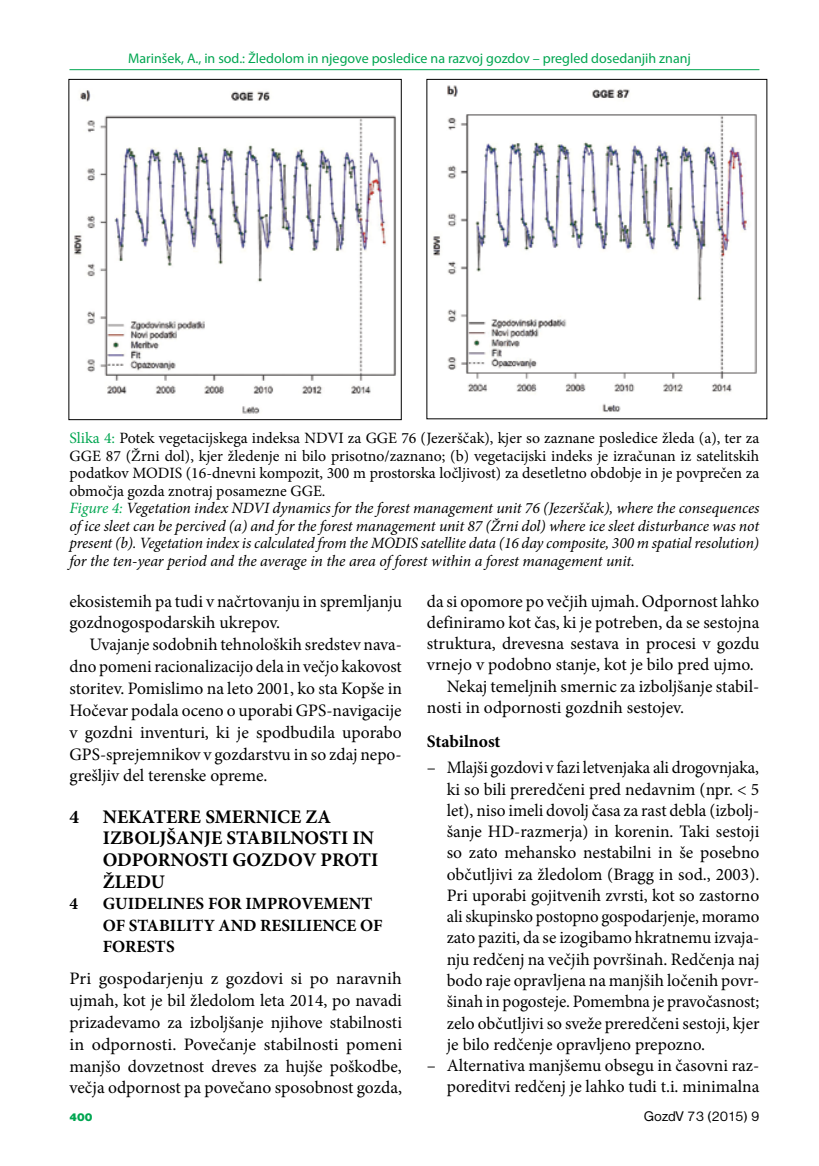
<style>
.page{position:relative;width:819px;height:1166px;background:#fff}
.page>*{position:absolute;margin:0;border:0;box-sizing:border-box;transform-origin:0 0}
.t1{font:700 19.25px/21.5px "Minion Pro";color:#000}
.t2{font:17.5px/21.2px "Minion Pro";color:#000;text-align:justify}
.t3{font:700 17.5px "Minion Pro";color:#000}
.t4{font:700 17.15px/21.5px "Minion Pro";color:#000}
.t5{font:italic 15.75px/17.5px "Minion Pro";letter-spacing:-.01em;color:#000}
.t6{font:14.53px "Nimbus San DEE";color:#000}
.t7{font:14px "Myriad Pro";color:#00a651}
.t8{font:11.38px "Nimbus San DEE Blac";color:#00a651}
.s1{font-style:normal;color:#00a651}
.s2{font-style:normal}
.s3{color:#00a651}
</style>
<div class="page">
<hr style="left:69px;top:69px;width:690px;height:1px;background:#00a651">
<img style="left:74px;top:90px;width:322px;height:324px">
<div style="left:69px;top:79px;width:332px;height:341px;border:1px solid #000"></div>
<img style="left:433px;top:85px;width:324px;height:327px">
<p class="t7" style="left:128px;top:50px;width:564px">Marinšek, A., in sod.: Žledolom in njegove posledice na razvoj gozdov – pregled dosedanjih znanj</p>
<p class="t5" style="left:69px;top:429px;width:691px"><span class="s1">Slika 4:</span> <span class="s2">Potek vegetacijskega indeksa NDVI za GGE 76 (Jezerščak), kjer so zaznane posledice žleda (a), ter za GGE 87 (Žrni dol), kjer žledenje ni bilo prisotno/zaznano; (b) vegetacijski indeks je izračunan iz satelitskih podatkov MODIS (16-dnevni kompozit, 300 m prostorska ločljivost) za desetletno obdobje in je povprečen za območja gozda znotraj posamezne GGE.<br></span><span class="s3">Figure 4:</span> Vegetation index NDVI dynamics for the forest management unit 76 (Jezerščak), where the consequences of ice sleet can be percived (a) and for the forest management unit 87 (Žrni dol) where ice sleet disturbance was not present (b). Vegetation index is calculated from the MODIS satellite data (16 day composite, 300 m spatial resolution) for the ten-year period and the average in the area of forest within a forest management unit.</p>
<p class="t2" style="left:69px;top:590px;width:334px;line-height:21.9px">ekosistemih pa tudi v načrtovanju in spremljanju gozdnogospodarskih ukrepov.</p>
<p class="t2" style="left:69px;top:634px;width:334px;line-height:21.9px;text-indent:20px">Uvajanje sodobnih tehnoloških sredstev nava&shy;dno pomeni racionalizacijo dela in večjo kakovost storitev. Pomislimo na leto 2001, ko sta Kopše in Hočevar podala oceno o uporabi GPS-navigacije v gozdni inventuri, ki je spodbudila uporabo GPS-sprejemnikov v gozdarstvu in so zdaj nepo&shy;grešljiv del terenske opreme.</p>
<p class="t1" style="left:103px;top:806px;width:277px;text-indent:-33px">4 NEKATERE SMERNICE ZA<br>IZBOLJŠANJE STABILNOSTI IN<br>ODPORNOSTI GOZDOV PROTI<br>ŽLEDU</p>
<p class="t4" style="left:69px;top:893px;width:10px">4</p>
<p class="t4" style="left:103px;top:893px;width:281px">GUIDELINES FOR IMPROVEMENT<br>OF STABILITY AND RESILIENCE OF<br>FORESTS</p>
<p class="t2" style="left:69px;top:968px;width:334px;line-height:21.9px">Pri gospodarjenju z gozdovi si po naravnih ujmah, kot je bil žledolom leta 2014, po navadi prizadevamo za izboljšanje njihove stabilnosti in odpornosti. Povečanje stabilnosti pomeni manjšo dovzetnost dreves za hujše poškodbe, večja odpornost pa povečano sposobnost gozda,</p>
<p class="t2" style="left:427px;top:590px;width:334px">da si opomore po večjih ujmah. Odpornost lahko</p>
<p class="t2" style="left:427px;top:612px;width:334px">definiramo kot čas, ki je potreben, da se sestojna</p>
<p class="t2" style="left:427px;top:633px;width:334px">struktura, drevesna sestava in procesi v gozdu</p>
<p class="t2" style="left:427px;top:654px;width:328px">vrnejo v podobno stanje, kot je bilo pred ujmo.</p>
<p class="t2" style="left:446px;top:675px;width:314px">Nekaj temeljnih smernic za izboljšanje stabil-</p>
<p class="t2" style="left:427px;top:697px;width:259px">nosti in odpornosti gozdnih sestojev.</p>
<p class="t3" style="left:427px;top:729px;width:75px">Stabilnost</p>
<p class="t2" style="left:446px;top:757px;width:314px;text-indent:-20px">– Mlajši gozdovi v fazi letvenjaka ali drogovnjaka, ki so bili preredčeni pred nedavnim (npr. &lt; 5 let), niso imeli dovolj časa za rast debla (izbolj&shy;šanje HD-razmerja) in korenin. Taki sestoji so zato mehansko nestabilni in še posebno občutljivi za žledolom (Bragg in sod., 2003).<br>Pri uporabi gojitvenih zvrsti, kot so zastorno ali skupinsko postopno gospodarjenje, moramo zato paziti, da se izogibamo hkratnemu izvaja&shy;nju redčenj na večjih površinah. Redčenja naj bodo raje opravljena na manjših ločenih povr&shy;šinah in pogosteje. Pomembna je pravočasnost; zelo občutljivi so sveže preredčeni sestoji, kjer je bilo redčenje opravljeno prepozno.</p>
<p class="t2" style="left:427px;top:1055px;width:334px;text-align:right">– Alternativa manjšemu obsegu in časovni raz&shy;poreditvi redčenj je lahko tudi t.i. minimalna</p>
<p class="t8" style="left:69px;top:1110px;width:25px">400</p>
<p class="t6" style="left:644px;top:1108px;width:117px">GozdV 73 (2015) 9</p>
</div>
